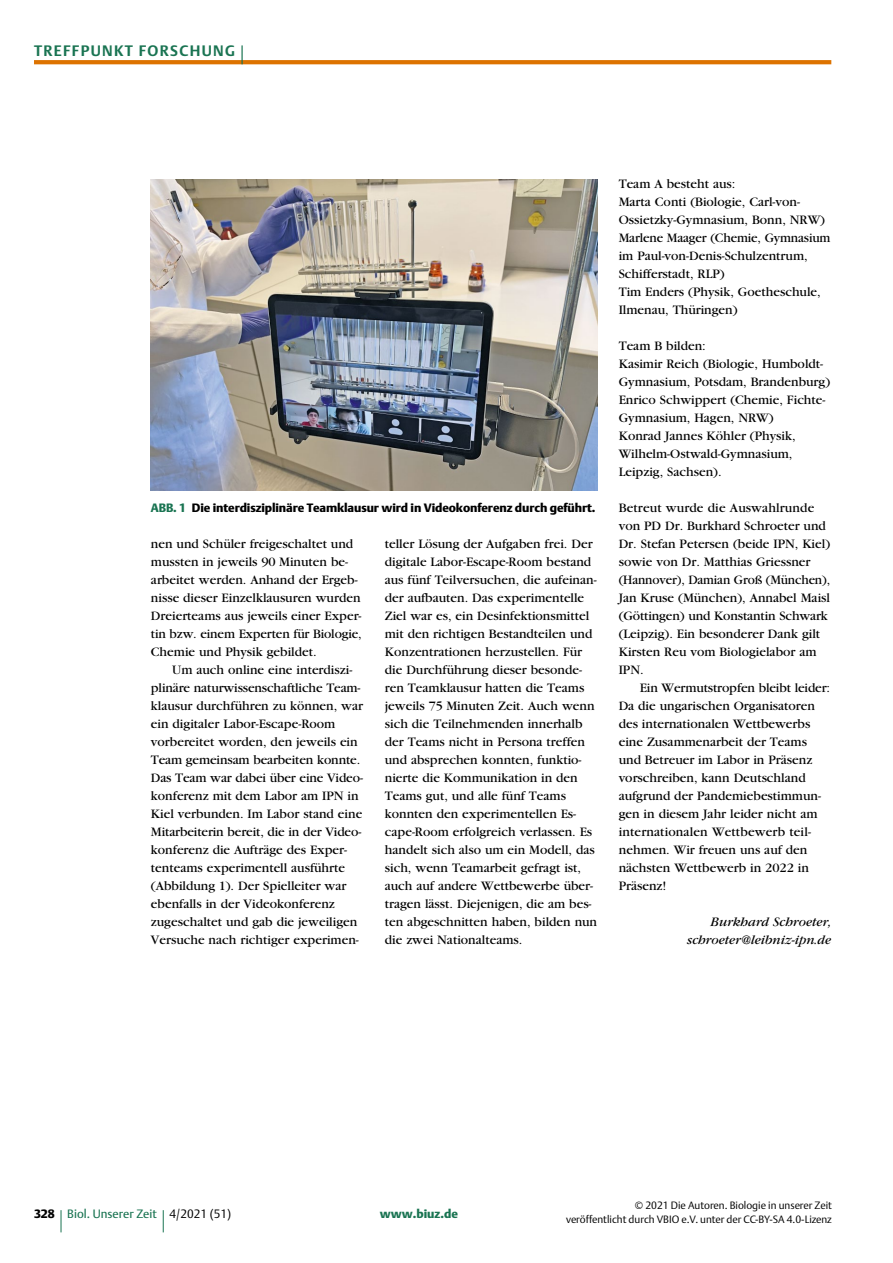
<style>
.page{position:relative;width:893px;height:1263px;background:#fff}
.page>*{position:absolute;margin:0;border:0;box-sizing:border-box;transform-origin:0 0}
.t1{font:700 15px "DTL Argo T";letter-spacing:.09em;color:#1a7452}
.t2{font:13.5px/18px "Garamond";color:#000}
.t3{font:italic 13.5px/18px "Garamond";color:#000;text-align:right}
.t4{font:12px "DTL Argo T Black";letter-spacing:-.01em;color:#000}
.t5{font:12px "DTL Argo T";color:#1a7452}
.t6{font:12px "DTL Argo T Black";color:#1a7452}
.t7{font:10.5px/13.5px "DTL Argo T Light";color:#000;text-align:right}
.s1{color:#1a7452}
.s2{font-family:"DTL Argo T Black";color:#000}
.s3{font-family:"DTL Argo T Light";color:#000}
</style>
<div class="page">
<svg style="left:34px;top:60px;width:797px;height:4px;background:#dd7605"></svg>
<svg style="left:241px;top:45px;width:2px;height:19px"></svg>
<svg style="left:61px;top:1210px;width:1px;height:22px"></svg>
<svg style="left:163px;top:1210px;width:1px;height:22px"></svg>
<img style="left:151px;top:179px;width:446px;height:312px">
<p class="t1" style="left:34px;top:42px;width:202px">TREFFPUNKT FORSCHUNG</p>
<p class="t4" style="left:151px;top:501px;width:446px"><span class="s1">ABB. 1</span> Die interdisziplinäre Teamklausur wird in Videokonferenz durch geführt.</p>
<p class="t2" style="left:151px;top:535px;width:212px">nen und Schüler freigeschaltet und mussten in jeweils 90 Minuten be&shy;arbeitet werden. Anhand der Ergeb&shy;nisse dieser Einzelklausuren wurden Dreierteams aus jeweils einer Exper&shy;tin bzw. einem Experten für Biologie, Chemie und Physik gebildet.</p>
<p class="t2" style="left:151px;top:661px;width:214px;text-indent:21px">Um auch online eine interdiszi&shy;plinäre naturwissenschaftliche Team&shy;klausur durchführen zu können, war ein digitaler Labor-Escape-Room vorbereitet worden, den jeweils ein Team gemeinsam bearbeiten konnte.<br>Das Team war dabei über eine Video&shy;konferenz mit dem Labor am IPN in Kiel verbunden. Im Labor stand eine Mitarbeiterin bereit, die in der Video&shy;konferenz die Aufträge des Exper&shy;tenteams experimentell ausführte (Abbildung 1). Der Spielleiter war ebenfalls in der Videokonferenz zugeschaltet und gab die jeweiligen Versuche nach richtiger experimen-</p>
<p class="t2" style="left:385px;top:535px;width:214px">teller Lösung der Aufgaben frei. Der digitale Labor-Escape-Room bestand aus fünf Teilversuchen, die aufeinan&shy;der aufbauten. Das experimentelle Ziel war es, ein Desinfektionsmittel mit den richtigen Bestandteilen und Konzentrationen herzustellen. Für die Durchführung dieser besonde&shy;ren Teamklausur hatten die Teams jeweils 75 Minuten Zeit. Auch wenn sich die Teilnehmenden innerhalb der Teams nicht in Persona treffen und absprechen konnten, funktio&shy;nierte die Kommunikation in den Teams gut, und alle fünf Teams konnten den experimentellen Es&shy;cape-Room erfolgreich verlassen. Es handelt sich also um ein Modell, das sich, wenn Teamarbeit gefragt ist, auch auf andere Wettbewerbe über&shy;tragen lässt. Diejenigen, die am bes&shy;ten abgeschnitten haben, bilden nun die zwei Nationalteams.</p>
<p class="t2" style="left:619px;top:175px;width:213px">Team A besteht aus:<br>Marta Conti (Biologie, Carl-von-<br>Ossietzky-Gymnasium, Bonn, NRW)<br>Marlene Maager (Chemie, Gymnasium im Paul-von-Denis-Schulzentrum,<br>Schifferstadt, RLP)<br>Tim Enders (Physik, Goetheschule,<br>Ilmenau, Thüringen)</p>
<p class="t2" style="left:619px;top:337px;width:213px">Team B bilden:<br>Kasimir Reich (Biologie, Humboldt-<br>Gymnasium, Potsdam, Brandenburg)<br>Enrico Schwippert (Chemie, Fichte-<br>Gymnasium, Hagen, NRW)<br>Konrad Jannes Köhler (Physik,<br>Wilhelm-Ostwald-Gymnasium,<br>Leipzig, Sachsen).</p>
<p class="t2" style="left:619px;top:499px;width:213px">Betreut wurde die Auswahlrunde von PD Dr. Burkhard Schroeter und<br>Dr. Stefan Petersen (beide IPN, Kiel) sowie von Dr. Matthias Griessner (Hannover), Damian Groß (München),<br>Jan Kruse (München), Annabel Maisl (Göttingen) und Konstantin Schwark (Leipzig). Ein besonderer Dank gilt<br>Kirsten Reu vom Biologielabor am<br>IPN.</p>
<p class="t2" style="left:619px;top:679px;width:213px;text-indent:21px">Ein Wermutstropfen bleibt leider:<br>Da die ungarischen Organisatoren des internationalen Wettbewerbs eine Zusammenarbeit der Teams und Betreuer im Labor in Präsenz vorschreiben, kann Deutschland aufgrund der Pandemiebestimmun&shy;gen in diesem Jahr leider nicht am internationalen Wettbewerb teil&shy;nehmen. Wir freuen uns auf den nächsten Wettbewerb in 2022 in<br>Präsenz!</p>
<p class="t3" style="left:687px;top:913px;width:146px">Burkhard Schroeter, schroeter@leibniz-ipn.de</p>
<p class="t5" style="left:34px;top:1207px;width:199px"><span class="s2">328</span> Biol. Unserer Zeit <span class="s3">4/2021 (51)</span></p>
<p class="t6" style="left:380px;top:1207px;width:80px">www.biuz.de</p>
<p class="t7" style="left:566px;top:1199px;width:267px">© 2021 Die Autoren. Biologie in unserer Zeit<br>veröffentlicht durch VBIO e.V. unter der CC-BY-SA 4.0-Lizenz</p>
</div>
